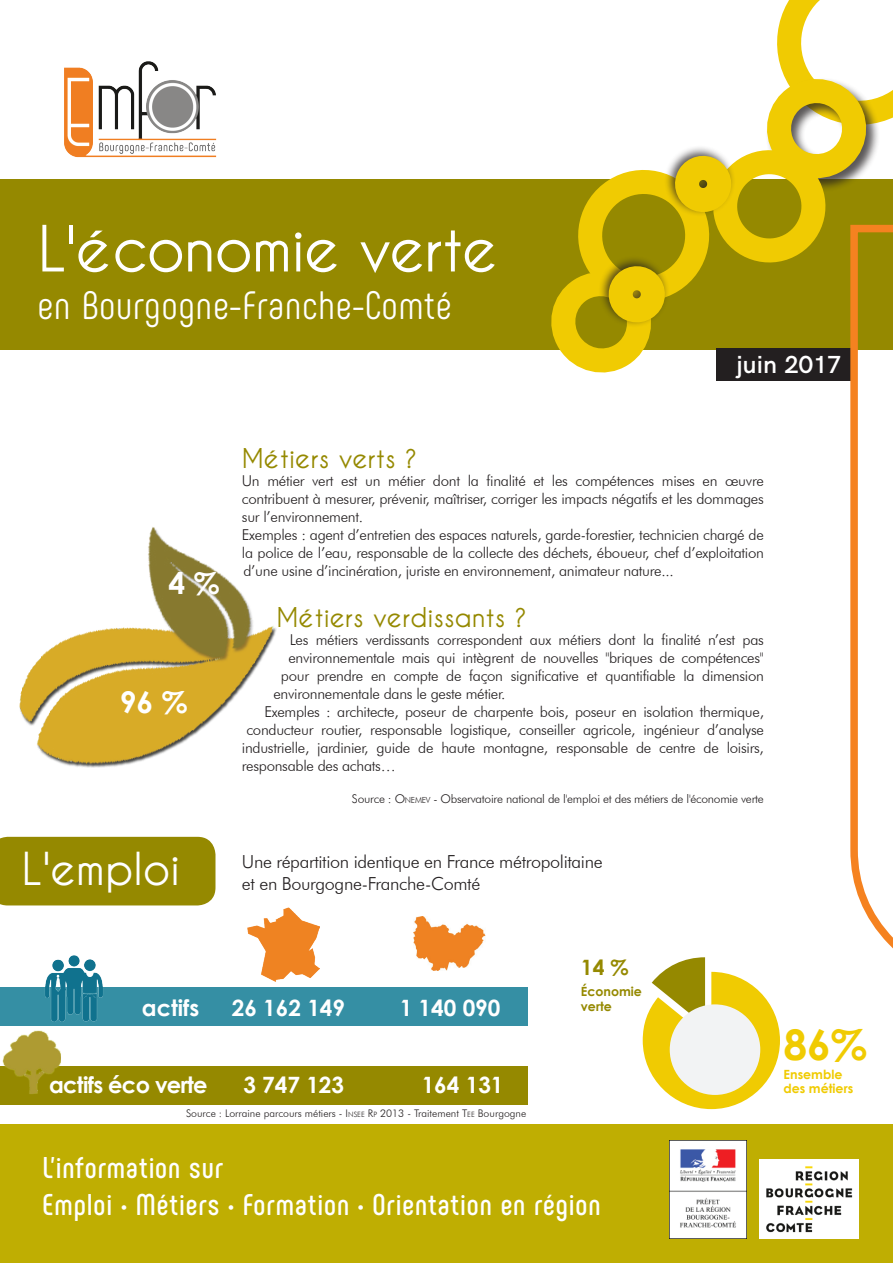
<style>
.page{position:relative;width:893px;height:1263px;background:#fff}
.page>*{position:absolute;margin:0;border:0;box-sizing:border-box;transform-origin:0 0}
.t1{font:700 63px "Caviar Dreams";letter-spacing:-.02em;color:#fff}
.t2{font:700 45px "Caviar Dreams";color:#fff}
.t3{font:700 42.3px "Century Gothic";color:#f0cb02}
.t4{font:39.6px "Phenomena";letter-spacing:.025em;color:#fff}
.t5{font:700 30px/36px "Phenomena";letter-spacing:.035em;color:#fff}
.t6{font:700 30px "Century Gothic";color:#fff}
.t7{font:700 27px "Caviar Dreams";color:#958900}
.t8{font:600 24.75px "HK Grotesk";color:#fff}
.t9{font:700 22.5px "Century Gothic";color:#fff}
.t10{font:700 22.5px "Century Gothic";letter-spacing:-.03em;color:#fff}
.t11{font:700 21.15px "Century Gothic";color:#958900}
.t12{font:300 18px/21.6px "Futura BT";letter-spacing:-.02em;color:#231f20}
.t13{font:300 15px/18px "Futura BT";letter-spacing:-.02em;color:#231f20}
.t14{font:700 12.75px/14.7px "Century Gothic";color:#f0cb02}
.t15{font:700 12.75px/14.7px "Century Gothic";color:#958900}
.t16{font:300 12px "Futura BT";letter-spacing:-.02em;color:#231f20}
.t17{font:300 10.5px "Futura BT";color:#231f20}
.s1{font-style:inherit}
.s2{font-size:8.4px}
.s3{font-size:7.35px}
</style>
<div class="page">
<div style="left:0;top:1066px;width:527px;height:38px;background:#958900"></div>
<div style="left:0;top:986px;width:527px;height:39px;background:#358fa4"></div>
<div style="left:0;top:179px;width:893px;height:170px;background:#958900"></div>
<img style="left:64px;top:61px;width:153px;height:97px">
<div style="left:0;top:1125px;width:893px;height:138px;background:#bfae02"></div>
<img style="left:759px;top:1160px;width:100px;height:78px">
<img style="left:670px;top:1141px;width:76px;height:98px">
<svg style="left:530px;top:0;width:363px;height:1109px"></svg>
<div style="left:670px;top:1004px;width:90px;height:91px;background:#f2f3f4;border-radius:50%"></div>
<img style="left:248px;top:908px;width:72px;height:73px">
<img style="left:413px;top:916px;width:72px;height:55px">
<img style="left:2px;top:1030px;width:59px;height:64px">
<img style="left:43px;top:955px;width:63px;height:67px">
<img style="left:19px;top:527px;width:258px;height:240px">
<div style="left:0;top:837px;width:215px;height:68px;background:#958900"></div>
<div style="left:20px;top:844px;width:166px;height:51px;background:#958900;border-radius:18px"></div>
<h1 class="t1" style="left:38px;top:213px;width:461px">L'économie verte</h1>
<h3 class="t4" style="left:38px;top:282px;width:415px">en Bourgogne-Franche-Comté</h3>
<h3 class="t8" style="left:736px;top:346px;width:107px">juin 2017</h3>
<h3 class="t6" style="left:168px;top:560px;width:52px">4 %</h3>
<h3 class="t6" style="left:120px;top:679px;width:69px">96 %</h3>
<h2 class="t2" style="left:22px;top:843px;width:160px">L'emploi</h2>
<h3 class="t7" style="left:242px;top:443px;width:177px">Métiers verts ?</h3>
<p class="t13" style="left:242px;top:472px;width:524px">Un métier vert est un métier dont la finalité et les compétences mises en œuvre contribuent à mesurer, prévenir, maîtriser, corriger les impacts négatifs et les dommages sur l’environnement.<br>Exemples : agent d’entretien des espaces naturels, garde-forestier, technicien chargé de la police de l’eau, responsable de la collecte des déchets, éboueur, chef d’exploitation d’une usine d’incinération, juriste en environnement, animateur nature...</p>
<h3 class="t7" style="left:276px;top:602px;width:252px">Métiers verdissants ?</h3>
<p class="t13" style="left:290px;top:630px;width:475px">Les métiers verdissants correspondent aux métiers dont la finalité n’est pas</p>
<p class="t13" style="left:288px;top:648px;width:477px">environnementale mais qui intègrent de nouvelles "briques de compétences"</p>
<p class="t13" style="left:281px;top:666px;width:485px">pour prendre en compte de façon significative et quantifiable la dimension</p>
<p class="t13" style="left:273px;top:684px;width:233px">environnementale dans le geste métier.</p>
<p class="t13" style="left:264px;top:702px;width:501px">Exemples : architecte, poseur de charpente bois, poseur en isolation thermique,</p>
<p class="t13" style="left:246px;top:720px;width:519px">conducteur routier, responsable logistique, conseiller agricole, ingénieur d’analyse</p>
<p class="t13" style="left:242px;top:738px;width:523px">industrielle, jardinier, guide de haute montagne, responsable de centre de loisirs,</p>
<p class="t13" style="left:242px;top:756px;width:155px">responsable des achats…</p>
<p class="t16" style="left:352px;top:792px;width:413px">Source <span class="s1">: O</span><span class="s2">NEMEV</span> - Observatoire national de l'emploi et des métiers de l'économie verte</p>
<p class="t12" style="left:242px;top:851px;width:362px">Une répartition identique en France métropolitaine et en Bourgogne-Franche-Comté</p>
<h3 class="t9" style="left:142px;top:991px;width:59px">actifs</h3>
<h3 class="t10" style="left:49px;top:1067px;width:160px">actifs éco verte</h3>
<h3 class="t9" style="left:232px;top:991px;width:115px">26 162 149</h3>
<h3 class="t9" style="left:400px;top:991px;width:102px">1 140 090</h3>
<h3 class="t9" style="left:243px;top:1068px;width:102px">3 747 123</h3>
<h3 class="t9" style="left:422px;top:1067px;width:83px">164 131</h3>
<p class="t17" style="left:186px;top:1106px;width:342px">Source : Lorraine parcours métiers - <span class="s1">I</span><span class="s3">NSEE</span> R<span class="s3">P</span> 2013 - Traitement <span class="s1">T</span><span class="s3">EE</span> Bourgogne</p>
<h3 class="t11" style="left:581px;top:951px;width:49px">14 %</h3>
<p class="t15" style="left:581px;top:984px;width:63px">Économie verte</p>
<h3 class="t5" style="left:43px;top:1150px;width:560px">L’information sur<br>Emploi • Métiers • Formation • Orientation en région</h3>
<h3 class="t3" style="left:784px;top:1013px;width:85px">86%</h3>
<p class="t14" style="left:784px;top:1066px;width:71px">Ensemble des métiers</p>
</div>
